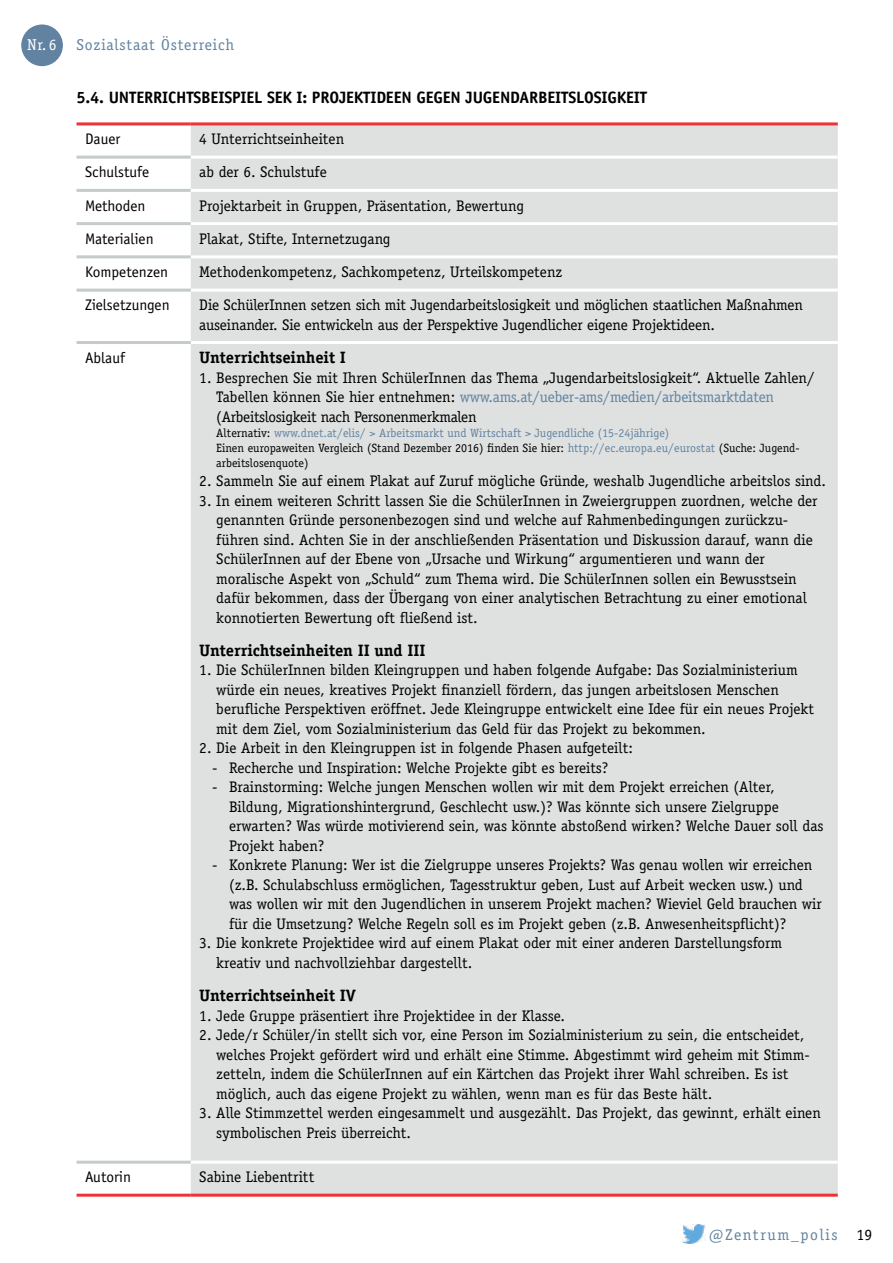
<style>
.page{position:relative;width:893px;height:1263px;background:#fff}
.page>*{position:absolute;margin:0;border:0;box-sizing:border-box;transform-origin:0 0}
.t1{font:700 16.5px "Officina Serif Std";letter-spacing:-.005em;color:#000}
.t2{font:700 16.5px "Officina Sans Std";letter-spacing:-.01em;color:#000}
.t3{font:15.75px "Officina Serif Std";letter-spacing:.05em;color:#6183a1}
.t4{font:15.75px "Officina Serif Std";letter-spacing:.1em;color:#6183a1}
.t5{font:15.75px "Officina Serif Std";color:#fff}
.t6{font:15.75px "Officina Serif Std";color:#000}
.t7{font:15.3px/19.5px "Officina Serif Std";color:#000}
.t8{font:15.3px/19.5px "Officina Serif Std";letter-spacing:-.02em;color:#000}
.t9{font:15.3px "Officina Sans Std";color:#000}
.t10{font:12px/15px "Officina Serif Std";color:#000}
.s1{color:#6284a2}
.s2{color:#6183a1}
</style>
<div class="page">
<div style="left:22px;top:25px;width:40px;height:40px;background:#6183a1;border-radius:50%"></div>
<div style="left:21px;top:25px;width:42px;height:41px;border:2px solid #6183a1;border-radius:50%"></div>
<img style="left:682px;top:1224px;width:24px;height:19px">
<svg style="left:77px;top:125px;width:114px;height:1069px"></svg>
<div style="left:191px;top:125px;width:647px;height:1069px;background:#dfe1e1"></div>
<hr style="left:77px;top:156px;width:114px;height:3px;background:#c5caca">
<hr style="left:77px;top:189px;width:114px;height:3px;background:#c5caca">
<hr style="left:77px;top:222px;width:114px;height:3px;background:#c5caca">
<hr style="left:77px;top:255px;width:114px;height:3px;background:#c5caca">
<hr style="left:191px;top:222px;width:647px;height:3px;background:#fff">
<hr style="left:191px;top:255px;width:647px;height:3px;background:#fff">
<hr style="left:191px;top:289px;width:647px;height:3px;background:#fff">
<hr style="left:191px;top:341px;width:647px;height:3px;background:#fff">
<hr style="left:77px;top:289px;width:114px;height:3px;background:#c5caca">
<hr style="left:191px;top:156px;width:647px;height:3px;background:#fff">
<hr style="left:191px;top:189px;width:647px;height:3px;background:#fff">
<hr style="left:77px;top:341px;width:114px;height:3px;background:#c5caca">
<hr style="left:191px;top:122px;width:647px;height:3px;background:#ee3235">
<hr style="left:77px;top:122px;width:114px;height:3px;background:#ee3235">
<hr style="left:77px;top:1161px;width:114px;height:3px;background:#c5caca">
<hr style="left:77px;top:1194px;width:114px;height:3px;background:#ee3235">
<hr style="left:191px;top:1161px;width:647px;height:3px;background:#fff">
<hr style="left:191px;top:1194px;width:647px;height:3px;background:#ee3235">
<p class="t5" style="left:28px;top:35px;width:31px">Nr. 6</p>
<p class="t3" style="left:77px;top:35px;width:159px">Sozialstaat Österreich</p>
<p class="t2" style="left:77px;top:88px;width:572px">5.4. UNTERRICHTSBEISPIEL SEK I: PROJEKTIDEEN GEGEN JUGENDARBEITSLOSIGKEIT</p>
<p class="t9" style="left:85px;top:130px;width:37px">Dauer</p>
<p class="t7" style="left:199px;top:129px;width:146px">4 Unterrichtseinheiten</p>
<p class="t9" style="left:85px;top:163px;width:66px">Schulstufe</p>
<p class="t7" style="left:199px;top:162px;width:129px">ab der 6. Schulstufe</p>
<p class="t9" style="left:85px;top:196px;width:62px">Methoden</p>
<p class="t7" style="left:199px;top:196px;width:326px">Projektarbeit in Gruppen, Präsentation, Bewertung</p>
<p class="t9" style="left:85px;top:230px;width:70px">Materialien</p>
<p class="t7" style="left:199px;top:229px;width:193px">Plakat, Stifte, Internetzugang</p>
<p class="t9" style="left:85px;top:263px;width:85px">Kompetenzen</p>
<p class="t7" style="left:199px;top:262px;width:365px">Methodenkompetenz, Sachkompetenz, Urteilskompetenz</p>
<p class="t9" style="left:85px;top:296px;width:86px">Zielsetzungen</p>
<p class="t7" style="left:199px;top:295px;width:605px">Die SchülerInnen setzen sich mit Jugendarbeitslosigkeit und möglichen staatlichen Maßnahmen auseinander. Sie entwickeln aus der Perspektive Jugendlicher eigene Projektideen.</p>
<p class="t9" style="left:85px;top:349px;width:41px">Ablauf</p>
<p class="t1" style="left:199px;top:347px;width:147px">Unterrichtseinheit I</p>
<p class="t8" style="left:216px;top:368px;width:600px;text-indent:-17px">1. Besprechen Sie mit Ihren SchülerInnen das Thema „Jugendarbeitslosigkeit“. Aktuelle Zahlen/<br>Tabellen können Sie hier entnehmen: <span class="s1">www.ams.at/ueber-ams/medien/arbeitsmarktdaten </span>(Arbeitslosigkeit nach Personenmerkmalen</p>
<p class="t10" style="left:216px;top:425px;width:585px">Alternativ: <span class="s1">www.dnet.at/elis/ &gt; Arbeitsmarkt und Wirtschaft &gt; Jugendliche (15-24jährige)<br></span>Einen europaweiten Vergleich (Stand Dezember 2016) finden Sie hier: <span class="s2">http://ec.europa.eu/eurostat</span> (Suche: Jugend&shy;arbeitslosenquote)</p>
<p class="t7" style="left:199px;top:471px;width:628px">2. Sammeln Sie auf einem Plakat auf Zuruf mögliche Gründe, weshalb Jugendliche arbeitslos sind.</p>
<p class="t7" style="left:216px;top:491px;width:603px;text-indent:-17px">3. In einem weiteren Schritt lassen Sie die SchülerInnen in Zweiergruppen zuordnen, welche der genannten Gründe personenbezogen sind und welche auf Rahmenbedingungen zurückzu&shy;führen sind. Achten Sie in der anschließenden Präsentation und Diskussion darauf, wann die SchülerInnen auf der Ebene von „Ursache und Wirkung“ argumentieren und wann der moralische Aspekt von „Schuld“ zum Thema wird. Die SchülerInnen sollen ein Bewusstsein dafür bekommen, dass der Übergang von einer analytischen Betrachtung zu einer emotional konnotierten Bewertung oft fließend ist.</p>
<p class="t1" style="left:199px;top:640px;width:215px">Unterrichtseinheiten II und III</p>
<p class="t7" style="left:216px;top:660px;width:599px;text-indent:-17px">1. Die SchülerInnen bilden Kleingruppen und haben folgende Aufgabe: Das Sozialministerium würde ein neues, kreatives Projekt finanziell fördern, das jungen arbeitslosen Menschen berufliche Perspektiven eröffnet. Jede Kleingruppe entwickelt eine Idee für ein neues Projekt mit dem Ziel, vom Sozialministerium das Geld für das Projekt zu bekommen.</p>
<p class="t7" style="left:199px;top:738px;width:435px">2. Die Arbeit in den Kleingruppen ist in folgende Phasen aufgeteilt:</p>
<p class="t7" style="left:212px;top:758px;width:398px">- Recherche und Inspiration: Welche Projekte gibt es bereits?</p>
<p class="t7" style="left:229px;top:777px;width:596px;text-indent:-17px">- Brainstorming: Welche jungen Menschen wollen wir mit dem Projekt erreichen (Alter, Bildung, Migrationshintergrund, Geschlecht usw.)? Was könnte sich unsere Zielgruppe erwarten? Was würde motivierend sein, was könnte abstoßend wirken? Welche Dauer soll das Projekt haben?</p>
<p class="t7" style="left:229px;top:855px;width:594px;text-indent:-17px">- Konkrete Planung: Wer ist die Zielgruppe unseres Projekts? Was genau wollen wir erreichen (z.B. Schulabschluss ermöglichen, Tagesstruktur geben, Lust auf Arbeit wecken usw.) und was wollen wir mit den Jugendlichen in unserem Projekt machen? Wieviel Geld brauchen wir für die Umsetzung? Welche Regeln soll es im Projekt geben (z.B. Anwesenheitspflicht)?</p>
<p class="t7" style="left:216px;top:933px;width:567px;text-indent:-17px">3. Die konkrete Projektidee wird auf einem Plakat oder mit einer anderen Darstellungsform kreativ und nachvollziehbar dargestellt.</p>
<p class="t1" style="left:199px;top:985px;width:158px">Unterrichtseinheit IV</p>
<p class="t7" style="left:199px;top:1005px;width:367px">1. Jede Gruppe präsentiert ihre Projektidee in der Klasse.</p>
<p class="t7" style="left:216px;top:1025px;width:595px;text-indent:-17px">2. Jede/r Schüler/in stellt sich vor, eine Person im Sozialministerium zu sein, die entscheidet, welches Projekt gefördert wird und erhält eine Stimme. Abgestimmt wird geheim mit Stimm&shy;zetteln, indem die SchülerInnen auf ein Kärtchen das Projekt ihrer Wahl schreiben. Es ist möglich, auch das eigene Projekt zu wählen, wenn man es für das Beste hält.</p>
<p class="t7" style="left:216px;top:1103px;width:606px;text-indent:-17px">3. Alle Stimmzettel werden eingesammelt und ausgezählt. Das Projekt, das gewinnt, erhält einen symbolischen Preis überreicht.</p>
<p class="t9" style="left:85px;top:1168px;width:48px">Autorin</p>
<p class="t7" style="left:199px;top:1167px;width:117px">Sabine Liebentritt</p>
<p class="t4" style="left:709px;top:1225px;width:130px">@Zentrum_polis</p>
<p class="t6" style="left:857px;top:1225px;width:17px">19</p>
</div>
